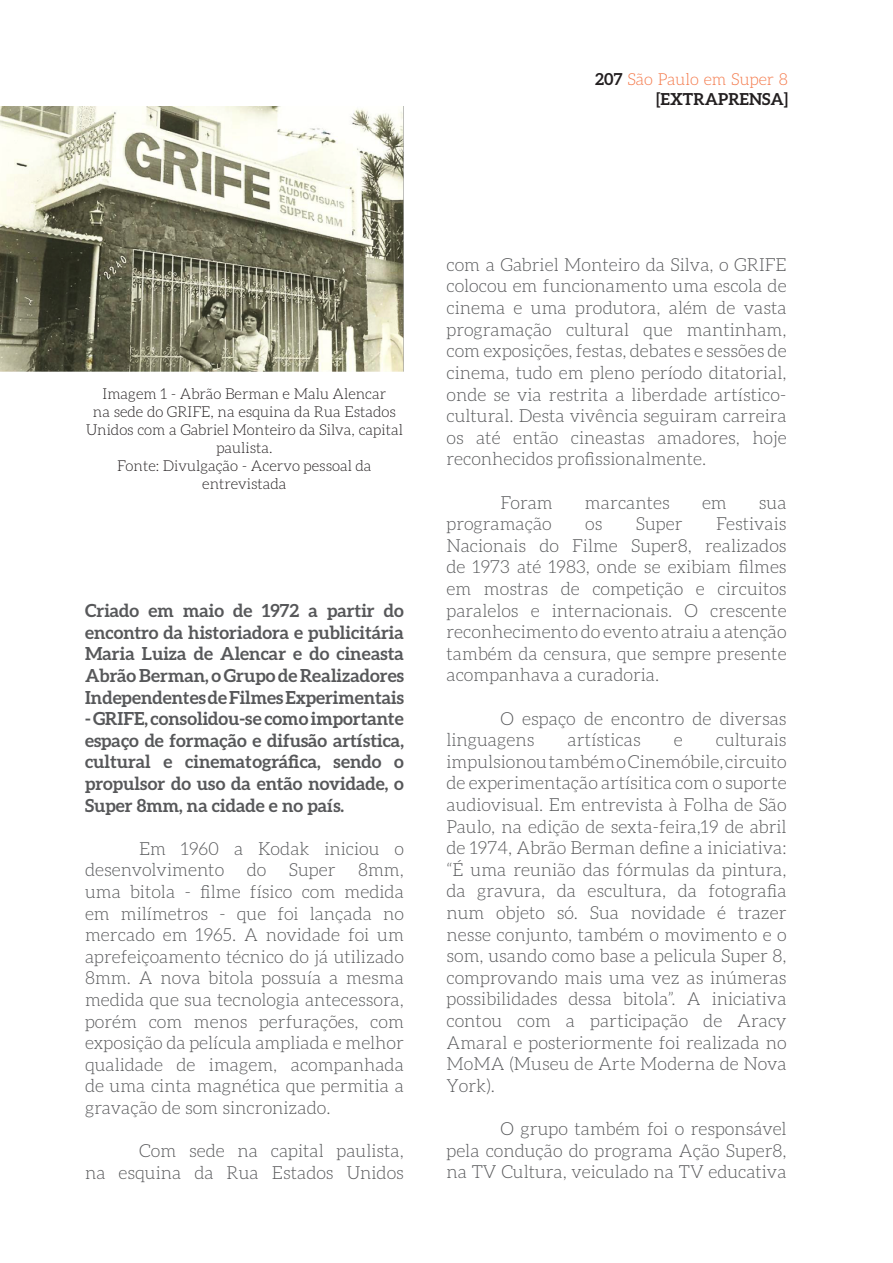
<style>
.page{position:relative;width:893px;height:1263px;background:#fff}
.page>*{position:absolute;margin:0;border:0;box-sizing:border-box;transform-origin:0 0}
.t1{font:300 18px/21.6px "Aleo";color:#57585a;text-align:justify}
.t2{font:700 18px/21.6px "Aleo";color:#57585a;text-align:justify}
.t3{font:700 16.5px/19.8px "Aleo";color:#231f20;text-align:right}
.t4{font:300 15px/18px "Aleo";color:#231f20;text-align:center}
.s1{font-weight:300;color:#f47849}
</style>
<div class="page">
<img style="left:0;top:106px;width:404px;height:265px">
<p class="t3" style="left:595px;top:69px;width:194px">207 <span class="s1">São Paulo em Super 8 </span>[EXTRAPRENSA]</p>
<p class="t4" style="left:86px;top:385px;width:318px">Imagem 1 - Abrão Berman e Malu Alencar<br>na sede do GRIFE, na esquina da Rua Estados<br>Unidos com a Gabriel Monteiro da Silva, capital paulista.<br>Fonte: Divulgação - Acervo pessoal da entrevistada</p>
<p class="t2" style="left:85px;top:600px;width:320px">Criado em maio de 1972 a partir do encontro da historiadora e publicitária Maria Luiza de Alencar e do cineasta Abrão Berman, o Grupo de Realizadores Independentes de Filmes Experimentais</p>
<p class="t2" style="left:85px;top:708px;width:320px">- GRIFE, consolidou-se como importante espaço de formação e difusão artística, cultural e cinematográfica, sendo o propulsor do uso da então novidade, o Super 8mm, na cidade e no país.</p>
<p class="t1" style="left:85px;top:838px;width:320px;text-indent:54px">Em 1960 a Kodak iniciou o desenvolvimento</p>
<p class="t1" style="left:247px;top:859px;width:21px">do</p>
<p class="t1" style="left:85px;top:859px;width:320px;text-indent:204px">Super 8mm, uma bitola - filme físico com medida em milímetros - que foi lançada no mercado em 1965. A novidade foi um aprefeiçoamento técnico do já utilizado 8mm. A nova bitola possuía a mesma medida que sua tecnologia antecessora, porém com menos perfurações, com exposição da película ampliada e melhor qualidade de imagem, acompanhada de uma cinta magnética que permitia a gravação de som sincronizado.</p>
<p class="t1" style="left:85px;top:1140px;width:320px;text-align:right">Com sede na capital paulista,<br>na esquina da Rua Estados Unidos</p>
<p class="t1" style="left:446px;top:254px;width:342px">com a Gabriel Monteiro da Silva, o GRIFE colocou em funcionamento uma escola de cinema e uma produtora, além de vasta programação cultural que mantinham, com exposições, festas, debates e sessões de cinema, tudo em pleno período ditatorial, onde se via restrita a liberdade artístico&shy;cultural. Desta vivência seguiram carreira os até então cineastas amadores, hoje reconhecidos profissionalmente.</p>
<p class="t1" style="left:500px;top:491px;width:54px">Foram</p>
<p class="t1" style="left:585px;top:491px;width:86px">marcantes</p>
<p class="t1" style="left:702px;top:491px;width:26px">em</p>
<p class="t1" style="left:759px;top:491px;width:29px">sua</p>
<p class="t1" style="left:446px;top:513px;width:107px">programação</p>
<p class="t1" style="left:585px;top:513px;width:19px">os</p>
<p class="t1" style="left:636px;top:513px;width:48px">Super</p>
<p class="t1" style="left:446px;top:513px;width:342px;text-indent:270px">Festivais Nacionais do Filme Super8, realizados de 1973 até 1983, onde se exibiam filmes em mostras de competição e circuitos paralelos e internacionais. O crescente reconhecimento do evento atraiu a atenção também da censura, que sempre presente acompanhava a curadoria.</p>
<p class="t1" style="left:446px;top:707px;width:342px;text-indent:54px">O espaço de encontro de diversas linguagens</p>
<p class="t1" style="left:446px;top:729px;width:342px;text-indent:269px">culturais impulsionou também o Cinemóbile, circuito de experimentação artísitica com o suporte audiovisual. Em entrevista à Folha de São Paulo, na edição de sexta-feira,19 de abril de 1974, Abrão Berman define a iniciativa: “É uma reunião das fórmulas da pintura, da gravura, da escultura, da fotografia num objeto só. Sua novidade é trazer nesse conjunto, também o movimento e o som, usando como base a pelicula Super 8, comprovando mais uma vez as inúmeras possibilidades dessa bitola”. A iniciativa contou com a participação de Aracy Amaral e posteriormente foi realizada no MoMA (Museu de Arte Moderna de Nova York).</p>
<p class="t1" style="left:446px;top:1118px;width:342px;text-indent:54px">O grupo também foi o responsável pela condução do programa Ação Super8, na TV Cultura, veiculado na TV educativa</p>
<p class="t1" style="left:567px;top:729px;width:75px">artísticas</p>
<p class="t1" style="left:674px;top:729px;width:10px">e</p>
</div>
